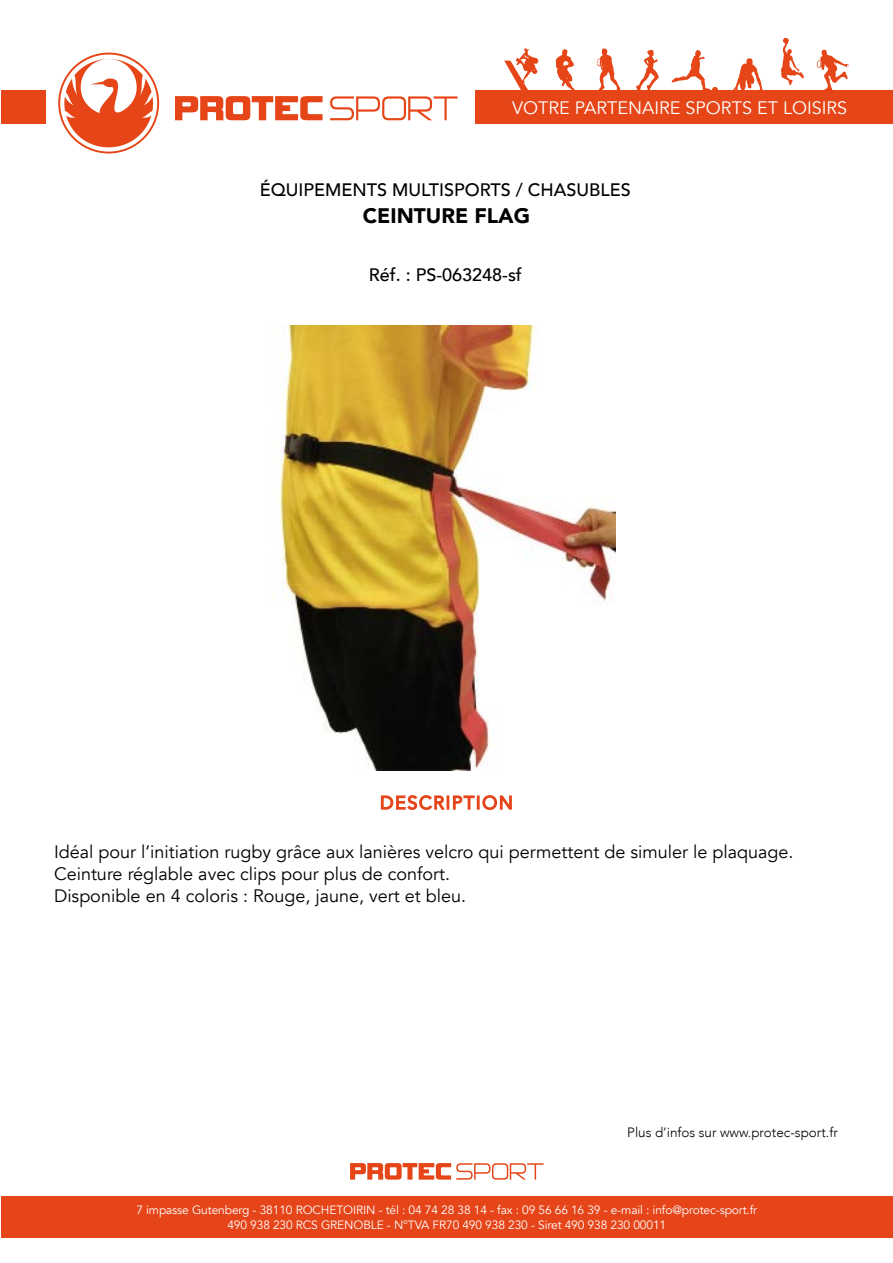
<style>
.page{position:relative;width:893px;height:1263px;background:#fff}
.page>*{position:absolute;margin:0;border:0;box-sizing:border-box;transform-origin:0 0}
.t1{font:900 21px "Avenir";color:#000}
.t2{font:18px/21.6px "Avenir";color:#000}
.t3{font:500 18px "Avenir";color:#000}
.t4{font:18px "Avenir";color:#fff}
.t5{font:300 13.5px "Avenir";color:#000}
.t6{font:12px/14.4px "Avenir";letter-spacing:-.01em;color:#fff;text-align:center}
</style>
<div class="page">
<div style="left:475px;top:90px;width:417px;height:34px;background:#e64517"></div>
<div style="left:1px;top:90px;width:44px;height:34px;background:#e64517"></div>
<div style="left:1px;top:1196px;width:892px;height:42px;background:#e64519"></div>
<svg style="left:504px;top:49px;width:34px;height:41px"></svg>
<svg style="left:597px;top:49px;width:23px;height:41px"></svg>
<svg style="left:672px;top:50px;width:46px;height:40px"></svg>
<svg style="left:733px;top:58px;width:30px;height:32px"></svg>
<svg style="left:817px;top:50px;width:32px;height:40px"></svg>
<svg style="left:636px;top:50px;width:23px;height:40px"></svg>
<svg style="left:781px;top:38px;width:23px;height:47px"></svg>
<svg style="left:556px;top:49px;width:19px;height:41px"></svg>
<svg style="left:175px;top:96px;width:148px;height:24px"></svg>
<svg style="left:330px;top:96px;width:127px;height:24px"></svg>
<svg style="left:350px;top:1163px;width:194px;height:16px"></svg>
<svg style="left:58px;top:53px;width:101px;height:100px"></svg>
<img style="left:279px;top:326px;width:336px;height:444px">
<svg style="left:380px;top:795px;width:95px;height:15px"></svg>
<div style="left:477px;top:795px;width:3px;height:15px;border:2px solid #e64519"></div>
<svg style="left:482px;top:795px;width:30px;height:15px"></svg>
<p class="t4" style="left:512px;top:97px;width:336px">VOTRE PARTENAIRE SPORTS ET LOISIRS</p>
<p class="t3" style="left:260px;top:174px;width:373px">ÉQUIPEMENTS MULTISPORTS / CHASUBLES</p>
<p class="t1" style="left:363px;top:198px;width:169px">CEINTURE FLAG</p>
<p class="t3" style="left:369px;top:259px;width:155px">Réf. : PS-063248-sf</p>
<p class="t2" style="left:54px;top:842px;width:741px">Idéal pour l’initiation rugby grâce aux lanières velcro qui permettent de simuler le plaquage.<br>Ceinture réglable avec clips pour plus de confort.<br>Disponible en 4 coloris : Rouge, jaune, vert et bleu.</p>
<p class="t5" style="left:627px;top:1124px;width:212px">Plus d’infos sur www.protec-sport.fr</p>
<p class="t6" style="left:136px;top:1203px;width:622px">7 impasse Gutenberg - 38110 ROCHETOIRIN - tél : 04 74 28 38 14 - fax : 09 56 66 16 39 - e-mail : info@protec-sport.fr<br>490 938 230 RCS GRENOBLE - N°TVA FR70 490 938 230 - Siret 490 938 230 00011</p>
</div>
